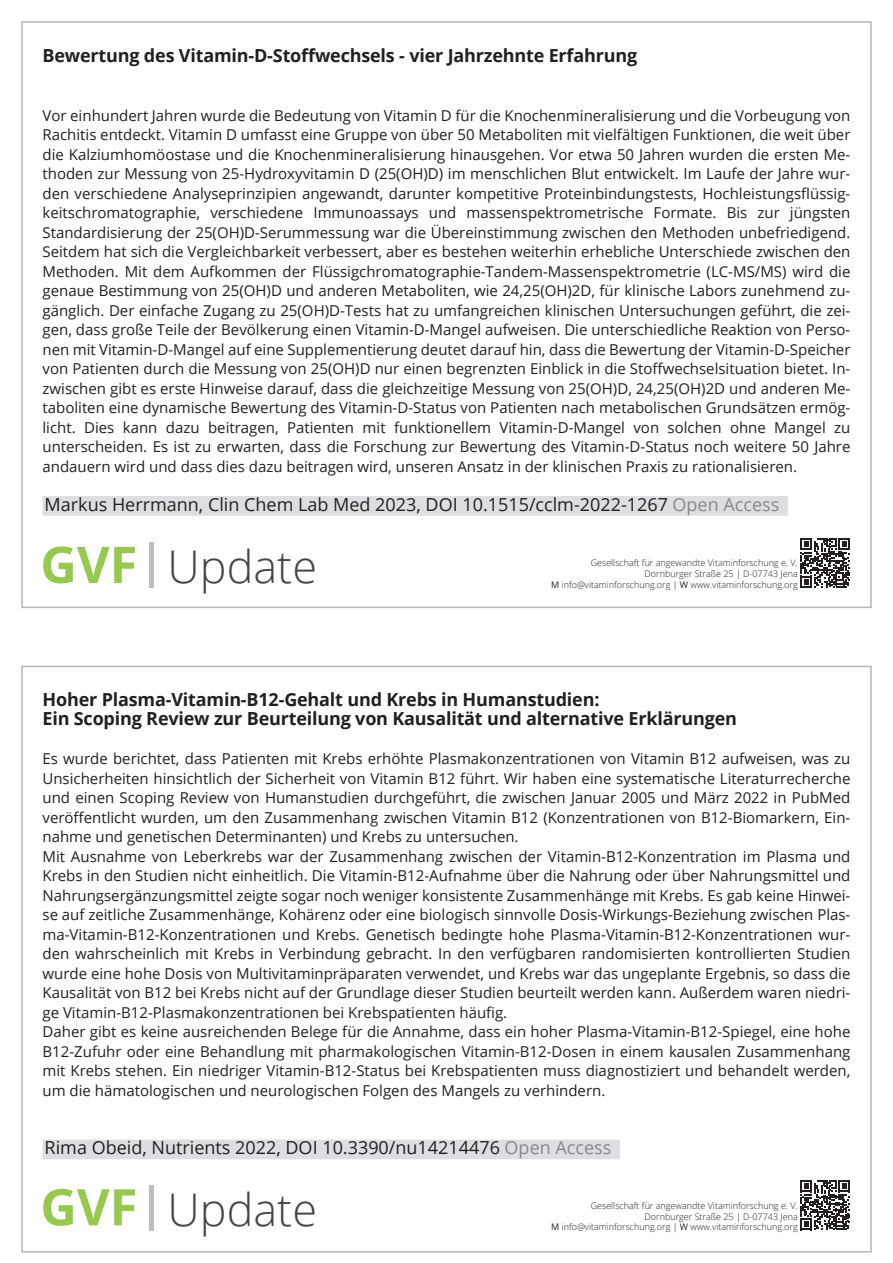
<style>
.page{position:relative;width:893px;height:1263px;background:#fff}
.page>*{position:absolute;margin:0;border:0;box-sizing:border-box;transform-origin:0 0}
.t1{font:300 45px "Open Sans";color:#444548}
.Update_1_Überschrift{font:700 18px "Open Sans";letter-spacing:-.01em;color:#231f20}
.Update_1_Autor{font:18px "Open Sans";color:#231f20}
.Update_2_Text_mit_Ei{font:15px/19.5px "Open Sans";color:#231f20;text-align:justify}
.t2{font:300 9px "Open Sans";color:#231f20}
.s1{color:#88878d}
.s2{font-weight:400}
</style>
<div class="page">
<svg style="left:43px;top:546px;width:92px;height:37px"></svg>
<hr style="left:150px;top:542px;width:4px;height:46px;background:#bcbdc0">
<svg style="left:800px;top:538px;width:50px;height:50px"></svg>
<svg style="left:43px;top:1189px;width:92px;height:37px"></svg>
<hr style="left:150px;top:1185px;width:4px;height:45px;background:#bcbdc0">
<svg style="left:800px;top:1180px;width:50px;height:50px"></svg>
<div style="left:43px;top:496px;width:745px;height:20px;background:#dddee2"></div>
<div style="left:43px;top:1139px;width:577px;height:20px;background:#dddee2"></div>
<p class="Update_1_Überschrift" style="left:43px;top:43px;width:596px">Bewertung des Vitamin-D-Stoffwechsels - vier Jahrzehnte Erfahrung</p>
<p class="Update_2_Text_mit_Ei" style="left:43px;top:105px;width:809px">Vor einhundert Jahren wurde die Bedeutung von Vitamin D für die Knochenmineralisierung und die Vorbeugung von Rachitis entdeckt. Vitamin D umfasst eine Gruppe von über 50 Metaboliten mit vielfältigen Funktionen, die weit über die Kalziumhomöostase und die Knochenmineralisierung hinausgehen. Vor etwa 50 Jahren wurden die ersten Me&shy;thoden zur Messung von 25-Hydroxyvitamin D (25(OH)D) im menschlichen Blut entwickelt. Im Laufe der Jahre wur&shy;den verschiedene Analyseprinzipien angewandt, darunter kompetitive Proteinbindungstests, Hochleistungsflüssig&shy;keitschromatographie, verschiedene Immunoassays und massenspektrometrische Formate. Bis zur jüngsten Standardisierung der 25(OH)D-Serummessung war die Übereinstimmung zwischen den Methoden unbefriedigend.<br>Seitdem hat sich die Vergleichbarkeit verbessert, aber es bestehen weiterhin erhebliche Unterschiede zwischen den Methoden. Mit dem Aufkommen der Flüssigchromatographie-Tandem-Massenspektrometrie (LC-MS/MS) wird die genaue Bestimmung von 25(OH)D und anderen Metaboliten, wie 24,25(OH)2D, für klinische Labors zunehmend zu&shy;gänglich. Der einfache Zugang zu 25(OH)D-Tests hat zu umfangreichen klinischen Untersuchungen geführt, die zei&shy;gen, dass große Teile der Bevölkerung einen Vitamin-D-Mangel aufweisen. Die unterschiedliche Reaktion von Perso&shy;nen mit Vitamin-D-Mangel auf eine Supplementierung deutet darauf hin, dass die Bewertung der Vitamin-D-Speicher von Patienten durch die Messung von 25(OH)D nur einen begrenzten Einblick in die Stoffwechselsituation bietet. In&shy;zwischen gibt es erste Hinweise darauf, dass die gleichzeitige Messung von 25(OH)D, 24,25(OH)2D und anderen Me&shy;taboliten eine dynamische Bewertung des Vitamin-D-Status von Patienten nach metabolischen Grundsätzen ermög&shy;licht. Dies kann dazu beitragen, Patienten mit funktionellem Vitamin-D-Mangel von solchen ohne Mangel zu unterscheiden. Es ist zu erwarten, dass die Forschung zur Bewertung des Vitamin-D-Status noch weitere 50 Jahre andauern wird und dass dies dazu beitragen wird, unseren Ansatz in der klinischen Praxis zu rationalisieren.</p>
<p class="Update_1_Autor" style="left:45px;top:492px;width:736px">Markus Herrmann, Clin Chem Lab Med 2023, DOI 10.1515/cclm-2022-1267 <span class="s1">Open Access</span></p>
<p class="t1" style="left:168px;top:536px;width:151px">Update</p>
<p class="t2" style="left:591px;top:557px;width:209px">Gesellschaft für angewandte Vitaminforschung e. V.</p>
<p class="t2" style="left:645px;top:568px;width:155px">Dornburger Straße 25 | D-07743 Jena</p>
<p class="t2" style="left:551px;top:579px;width:248px"><span class="s2">M</span> info@vitaminforschung.org | <span class="s2">W</span> www.vitaminforschung.org</p>
<p class="Update_1_Überschrift" style="left:43px;top:686px;width:558px">Hoher Plasma-Vitamin-B12-Gehalt und Krebs in Humanstudien:</p>
<p class="Update_1_Überschrift" style="left:43px;top:706px;width:696px">Ein Scoping Review zur Beurteilung von Kausalität und alternative Erklärungen</p>
<p class="Update_2_Text_mit_Ei" style="left:43px;top:748px;width:809px">Es wurde berichtet, dass Patienten mit Krebs erhöhte Plasmakonzentrationen von Vitamin B12 aufweisen, was zu Unsicherheiten hinsichtlich der Sicherheit von Vitamin B12 führt. Wir haben eine systematische Literaturrecherche und einen Scoping Review von Humanstudien durchgeführt, die zwischen Januar 2005 und März 2022 in PubMed veröffentlicht wurden, um den Zusammenhang zwischen Vitamin B12 (Konzentrationen von B12-Biomarkern, Ein&shy;nahme und genetischen Determinanten) und Krebs zu untersuchen.</p>
<p class="Update_2_Text_mit_Ei" style="left:43px;top:846px;width:809px">Mit Ausnahme von Leberkrebs war der Zusammenhang zwischen der Vitamin-B12-Konzentration im Plasma und Krebs in den Studien nicht einheitlich. Die Vitamin-B12-Aufnahme über die Nahrung oder über Nahrungsmittel und Nahrungsergänzungsmittel zeigte sogar noch weniger konsistente Zusammenhänge mit Krebs. Es gab keine Hinwei&shy;se auf zeitliche Zusammenhänge, Kohärenz oder eine biologisch sinnvolle Dosis-Wirkungs-Beziehung zwischen Plas&shy;ma-Vitamin-B12-Konzentrationen und Krebs. Genetisch bedingte hohe Plasma-Vitamin-B12-Konzentrationen wur&shy;den wahrscheinlich mit Krebs in Verbindung gebracht. In den verfügbaren randomisierten kontrollierten Studien wurde eine hohe Dosis von Multivitaminpräparaten verwendet, und Krebs war das ungeplante Ergebnis, so dass die Kausalität von B12 bei Krebs nicht auf der Grundlage dieser Studien beurteilt werden kann. Außerdem waren niedri&shy;ge Vitamin-B12-Plasmakonzentrationen bei Krebspatienten häufig.</p>
<p class="Update_2_Text_mit_Ei" style="left:43px;top:1021px;width:809px">Daher gibt es keine ausreichenden Belege für die Annahme, dass ein hoher Plasma-Vitamin-B12-Spiegel, eine hohe B12-Zufuhr oder eine Behandlung mit pharmakologischen Vitamin-B12-Dosen in einem kausalen Zusammenhang mit Krebs stehen. Ein niedriger Vitamin-B12-Status bei Krebspatienten muss diagnostiziert und behandelt werden, um die hämatologischen und neurologischen Folgen des Mangels zu verhindern.</p>
<p class="Update_1_Autor" style="left:45px;top:1135px;width:568px">Rima Obeid, Nutrients 2022, DOI 10.3390/nu14214476 <span class="s1">Open Access</span></p>
<p class="t1" style="left:168px;top:1178px;width:151px">Update</p>
<p class="t2" style="left:591px;top:1199px;width:209px">Gesellschaft für angewandte Vitaminforschung e. V.</p>
<p class="t2" style="left:645px;top:1210px;width:155px">Dornburger Straße 25 | D-07743 Jena</p>
<p class="t2" style="left:551px;top:1221px;width:248px"><span class="s2">M</span> info@vitaminforschung.org | <span class="s2">W</span> www.vitaminforschung.org</p>
</div>
